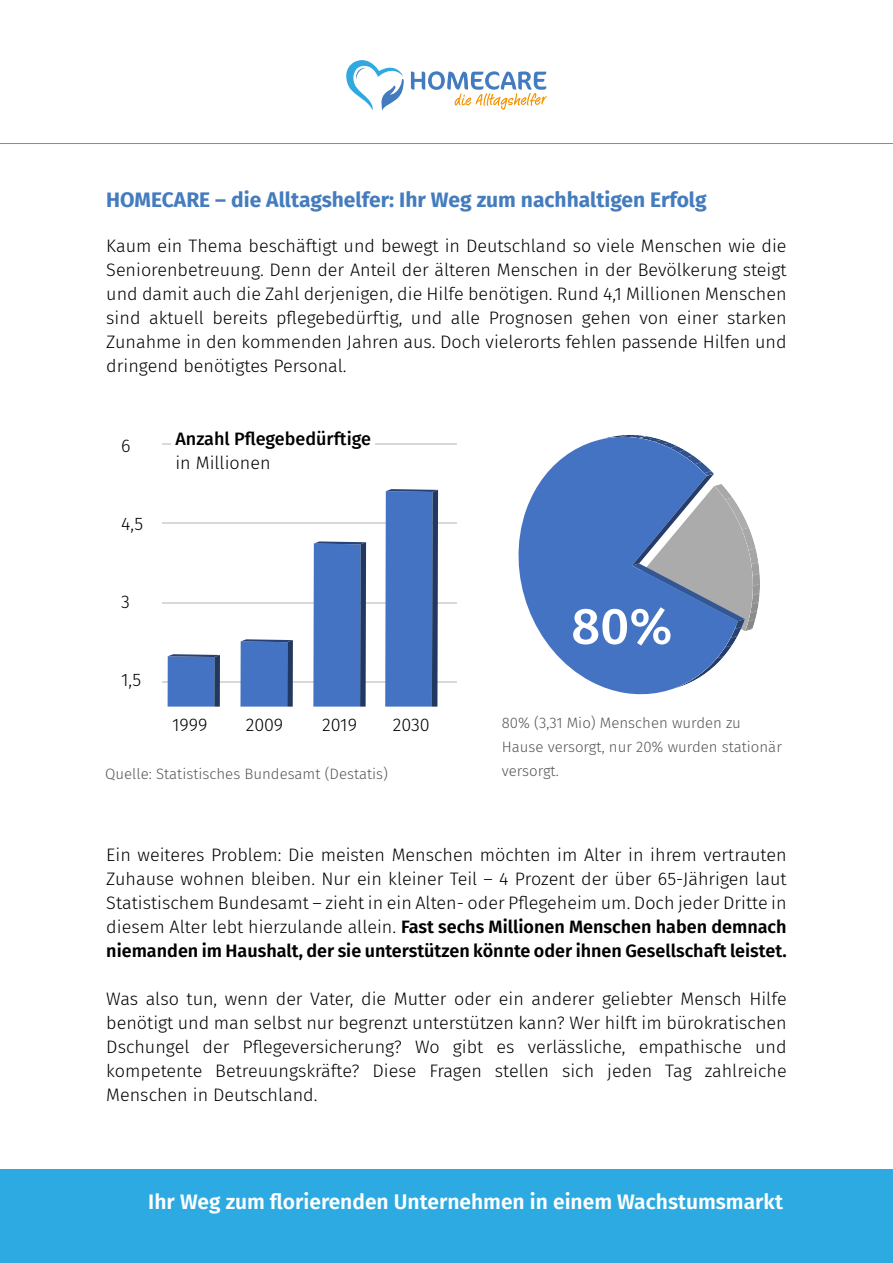
<style>
.page{position:relative;width:893px;height:1263px;background:#fff}
.page>*{position:absolute;margin:0;border:0;box-sizing:border-box;transform-origin:0 0}
.t1{font:500 51px "Fira Sans";color:#fff}
.t2{font:700 21px "Fira Sans";color:#447cbe}
.t3{font:600 21px "Fira Sans";color:#fff}
.t4{font:300 18px/24px "Fira Sans";color:#000;text-align:justify}
.t5{font:500 18px "Fira Sans";color:#000}
.t6{font:300 15px/24px "Fira Sans";color:#575756}
.s1{font-weight:600}
</style>
<div class="page">
<svg style="left:518px;top:440px;width:151px;height:255px;fill:#4573c4"></svg>
<svg style="left:596px;top:435px;width:164px;height:255px"></svg>
<hr style="left:162px;top:681px;width:295px;height:2px;background:#d9d9d9">
<hr style="left:162px;top:602px;width:295px;height:2px;background:#d9d9d9">
<hr style="left:162px;top:522px;width:295px;height:2px;background:#d9d9d9">
<hr style="left:162px;top:443px;width:295px;height:2px;background:#d9d9d9">
<svg style="left:385px;top:489px;width:53px;height:218px;background:#456fba"></svg>
<svg style="left:313px;top:541px;width:53px;height:166px;background:#4570ba"></svg>
<svg style="left:240px;top:639px;width:53px;height:68px;background:#4770b9"></svg>
<svg style="left:168px;top:654px;width:52px;height:53px;background:#456fb8"></svg>
<div style="left:171px;top:419px;width:203px;height:39px;background:#fff"></div>
<svg style="left:346px;top:60px;width:58px;height:51px"></svg>
<svg style="left:411px;top:71px;width:136px;height:39px"></svg>
<div style="left:0;top:1169px;width:893px;height:94px;background:#2daae2"></div>
<hr style="left:0;top:143px;width:893px;height:1px;background:#2daae2">
<p class="t2" style="left:106px;top:182px;width:602px">HOMECARE – die Alltagshelfer: Ihr Weg zum nachhaltigen Erfolg</p>
<p class="t4" style="left:106px;top:233px;width:682px">Kaum ein Thema beschäftigt und bewegt in Deutschland so viele Menschen wie die Seniorenbetreuung. Denn der Anteil der älteren Menschen in der Bevölkerung steigt und damit auch die Zahl derjenigen, die Hilfe benötigen. Rund 4,1 Millionen Menschen sind aktuell bereits pflegebedürftig, und alle Prognosen gehen von einer starken Zunahme in den kommenden Jahren aus. Doch vielerorts fehlen passende Hilfen und dringend benötigtes Personal.</p>
<p class="t4" style="left:121px;top:433px;width:11px">6</p>
<p class="t4" style="left:121px;top:511px;width:23px">4,5</p>
<p class="t4" style="left:121px;top:589px;width:10px">3</p>
<p class="t4" style="left:121px;top:667px;width:22px">1,5</p>
<p class="t5" style="left:175px;top:424px;width:197px">Anzahl Pflegebedürftige</p>
<p class="t4" style="left:175px;top:451px;width:97px">in Millionen</p>
<p class="t4" style="left:172px;top:712px;width:37px">1999</p>
<p class="t4" style="left:246px;top:712px;width:39px">2009</p>
<p class="t4" style="left:322px;top:712px;width:36px">2019</p>
<p class="t4" style="left:393px;top:712px;width:38px">2030</p>
<p class="t6" style="left:105px;top:762px;width:284px">Quelle: Statistisches Bundesamt (Destatis)</p>
<h1 class="t1" style="left:571px;top:585px;width:103px">80%</h1>
<p class="t6" style="left:502px;top:711px;width:282px">80% (3,31 Mio) Menschen wurden zu<br>Hause versorgt, nur 20% wurden stationär versorgt.</p>
<p class="t4" style="left:106px;top:842px;width:682px">Ein weiteres Problem: Die meisten Menschen möchten im Alter in ihrem vertrauten Zuhause wohnen bleiben. Nur ein kleiner Teil – 4 Prozent der über 65-Jährigen laut Statistischem Bundesamt – zieht in ein Alten- oder Pflegeheim um. Doch jeder Dritte in diesem Alter lebt hierzulande allein. <span class="s1">Fast sechs Millionen Menschen haben demnach niemanden im Haushalt, der sie unterstützen könnte oder ihnen Gesellschaft leistet.</span></p>
<p class="t4" style="left:106px;top:986px;width:682px">Was also tun, wenn der Vater, die Mutter oder ein anderer geliebter Mensch Hilfe benötigt und man selbst nur begrenzt unterstützen kann? Wer hilft im bürokratischen Dschungel der Pflegeversicherung? Wo gibt es verlässliche, empathische und kompetente Betreuungskräfte? Diese Fragen stellen sich jeden Tag zahlreiche Menschen in Deutschland.</p>
<p class="t3" style="left:148px;top:1184px;width:636px">Ihr Weg zum florierenden Unternehmen in einem Wachstumsmarkt</p>
</div>
